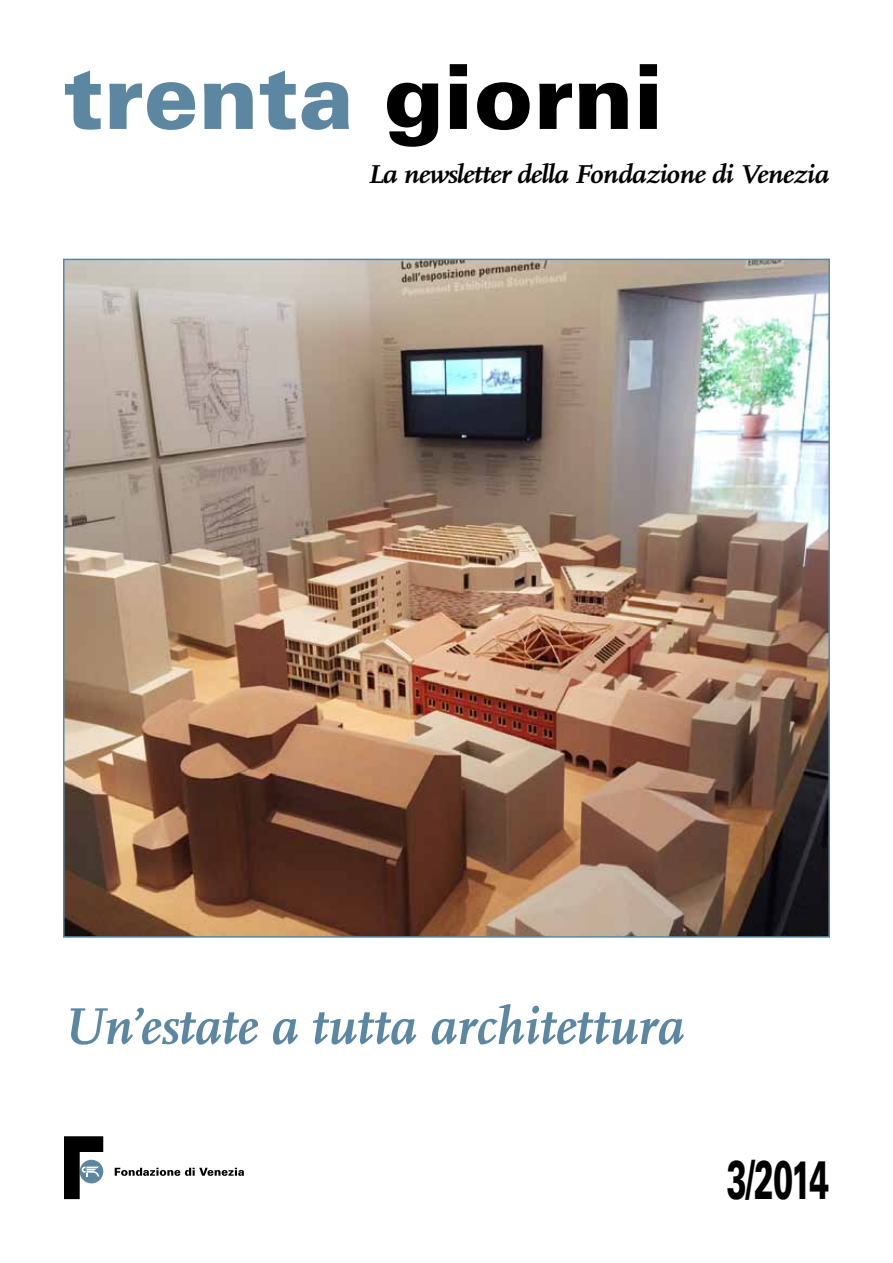
<style>
.page{position:relative;width:893px;height:1263px;background:#fff}
.page>*{position:absolute;margin:0;border:0;box-sizing:border-box;transform-origin:0 0}
.t1{font:900 90px "Univers LT Std";color:#5d87a1}
.t2{font:italic 700 54px "Scala OT";color:#5d87a1}
.t3{font:900 54px "Univers LT Std";color:#000;scale:.55 1}
.t4{font:italic 700 27px "Scala OT";letter-spacing:-.025em;color:#000;scale:1.09 1}
.s1{color:#000}
</style>
<div class="page">
<svg style="left:115px;top:1168px;width:129px;height:8px"></svg>
<svg style="left:64px;top:1136px;width:39px;height:63px"></svg>
<img style="left:66px;top:262px;width:761px;height:673px">
<h1 class="t1" style="left:64px;top:40px;width:601px">trenta <span class="s1">giorni</span></h1>
<p class="t4" style="left:368px;top:159px;width:425px">La newsletter della Fondazione di Venezia</p>
<h2 class="t2" style="left:62px;top:996px;width:623px">Un’estate a tutta architettura</h2>
<h2 class="t3" style="left:727px;top:1145px;width:188px">3/2014</h2>
</div>
